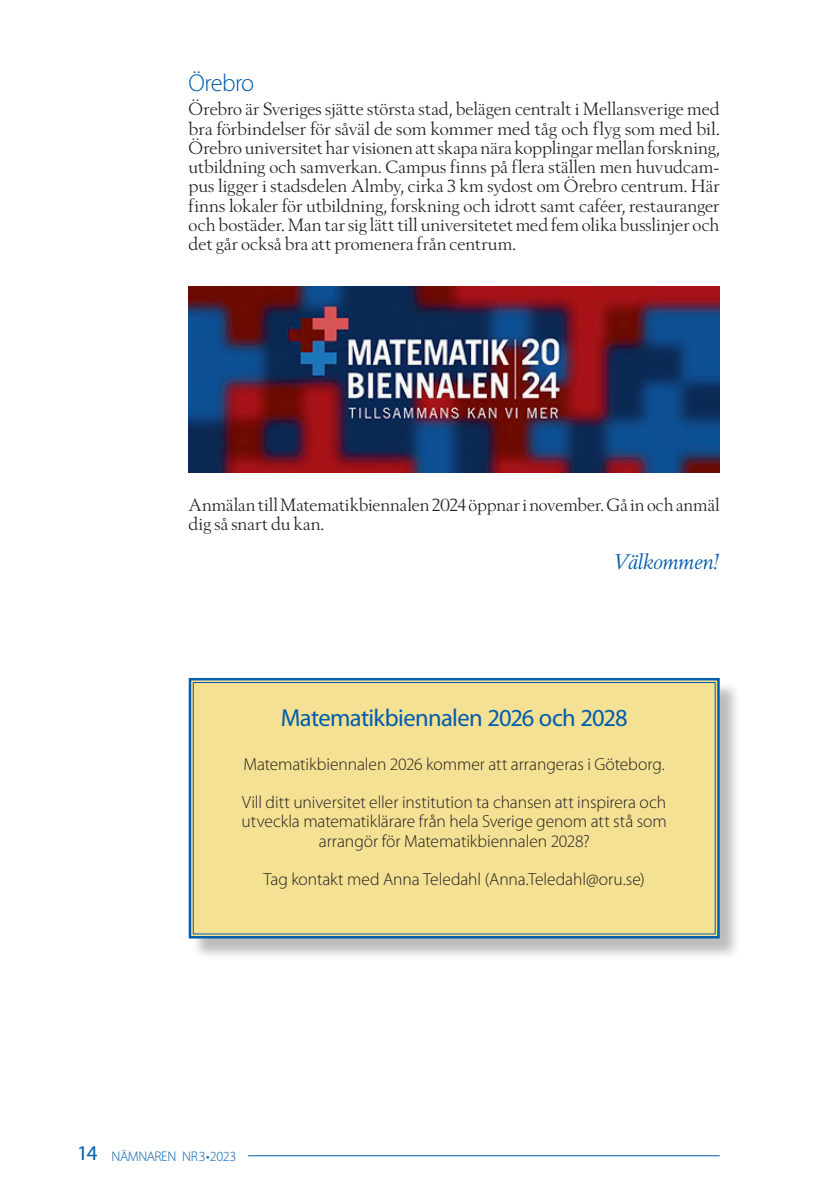
<style>
.page{position:relative;width:819px;height:1201px;background:#fff}
.page>*{position:absolute;margin:0;border:0;box-sizing:border-box;transform-origin:0 0}
.t1{font:24.5px "Myriad Pro";letter-spacing:-.025em;color:#015dad}
.t2{font:300 24.5px "Myriad Pro";letter-spacing:-.03em;color:#015dad}
.t3{font:italic 21px "Berling Nova Display Pro";letter-spacing:-.015em;color:#015dad}
.t4{font:17.5px/19.2px "Berling Nova Display Pro";letter-spacing:.005em;color:#231f20;text-align:justify}
.t5{font:300 17.5px/19.2px "Myriad Pro";letter-spacing:-.005em;color:#231f20;text-align:center}
.t6{font:300 14px "Myriad Pro";letter-spacing:-.03em;color:#015dad}
.s1{font-weight:400;font-size:21px}
</style>
<div class="page">
<hr style="left:248px;top:1155px;width:471px;height:1px;background:#015dad">
<img style="left:189px;top:286px;width:530px;height:186px">
<div style="left:191px;top:680px;width:550px;height:280px;background:#231f20;opacity:.3"></div>
<div style="left:188px;top:678px;width:533px;height:261px;background:#f4e193"></div>
<div style="left:193px;top:682px;width:522px;height:252px;border:1px solid #015dad"></div>
<h1 class="t2" style="left:189px;top:69px;width:67px">Örebro</h1>
<p class="t4" style="left:189px;top:99px;width:532px">Örebro är Sveriges sjätte största stad, belägen centralt i Mellansverige med bra förbindelser för såväl de som kommer med tåg och flyg som med bil.<br>Örebro universitet har visionen att skapa nära kopplingar mellan forskning, utbildning och samverkan. Campus finns på flera ställen men huvudcam&shy;pus ligger i stadsdelen Almby, cirka 3 km sydost om Örebro centrum. Här finns lokaler för utbildning, forskning och idrott samt caféer, restauranger och bostäder. Man tar sig lätt till universitetet med fem olika busslinjer och det går också bra att promenera från centrum.</p>
<p class="t4" style="left:189px;top:495px;width:532px">Anmälan till Matematikbiennalen 2024 öppnar i november. Gå in och anmäl dig så snart du kan.</p>
<p class="t3" style="left:614px;top:550px;width:107px">Välkommen!</p>
<h1 class="t1" style="left:281px;top:704px;width:348px">Matematikbiennalen 2026 och 2028</h1>
<p class="t5" style="left:243px;top:754px;width:423px">Matematikbiennalen 2026 kommer att arrangeras i Göteborg.</p>
<p class="t5" style="left:241px;top:793px;width:427px">Vill ditt universitet eller institution ta chansen att inspirera och utveckla matematiklärare från hela Sverige genom att stå som arrangör för Matematikbiennalen 2028?</p>
<p class="t5" style="left:263px;top:870px;width:383px">Tag kontakt med Anna Teledahl (Anna.Teledahl@oru.se)</p>
<p class="t6" style="left:77px;top:1148px;width:161px"><span class="s1">14</span> NÄMNAREN NR3•2023</p>
</div>
